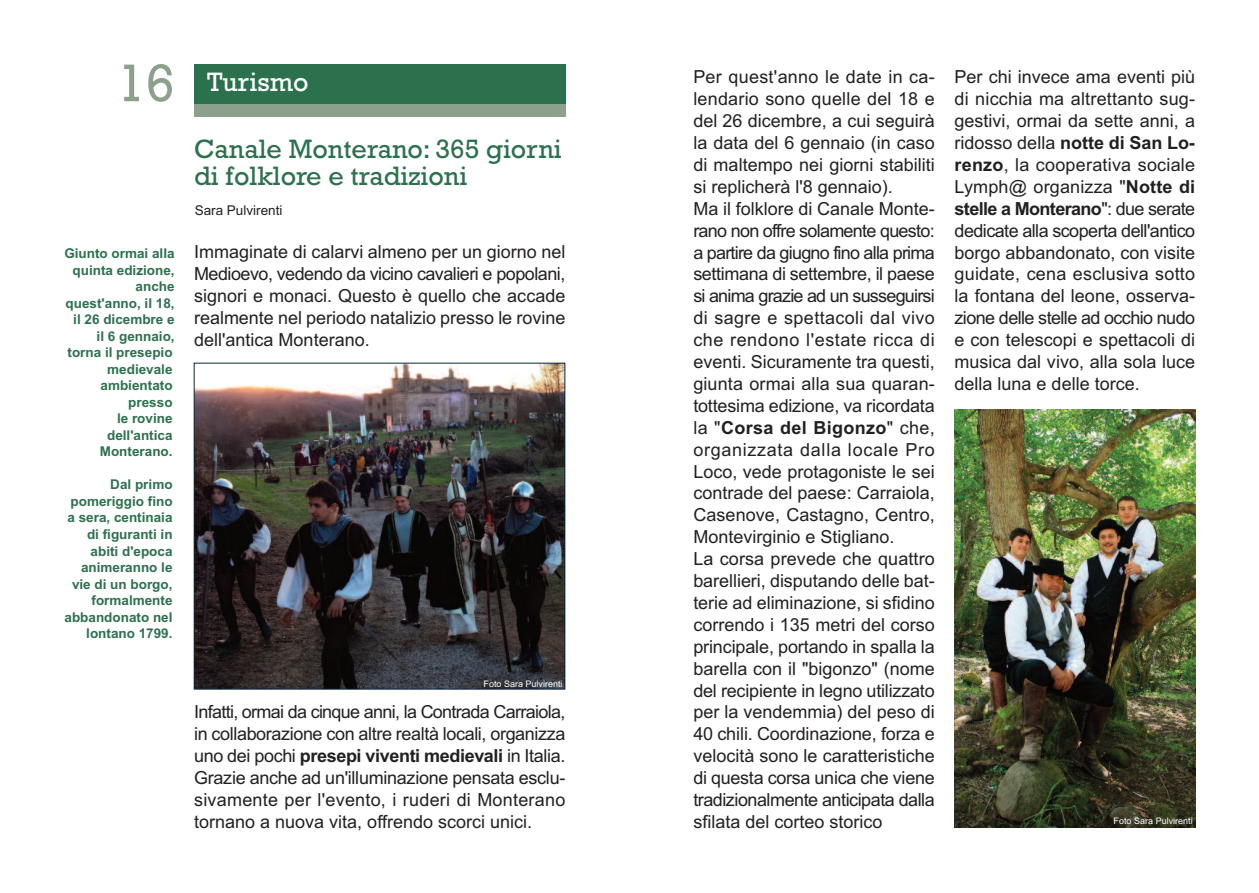
<style>
.page{position:relative;width:1259px;height:893px;background:#fff}
.page>*{position:absolute;margin:0;border:0;box-sizing:border-box;transform-origin:0 0}
.t1{font:27px/27px "Rockwell";color:#2c714d}
.t2{font:27px "Rockwell";color:#fff}
.t3{font:18px/21.9px "Arial";color:#231f20;text-align:justify}
.t4{font:700 13.5px/16.5px "Arial";color:#2c714d;text-align:right}
.t5{font:13.5px "Arial";color:#231f20}
.t6{font:9px "Arial";color:#fff}
.s1{font-weight:700}
</style>
<div class="page">
<svg style="left:124px;top:64px;width:48px;height:38px"></svg>
<div style="left:194px;top:64px;width:371px;height:40px;background:#2c714d"></div>
<div style="left:194px;top:104px;width:371px;height:13px;background:#8ca18b"></div>
<img style="left:196px;top:365px;width:367px;height:322px">
<div style="left:194px;top:363px;width:371px;height:326px;border:1px solid #072644"></div>
<img style="left:954px;top:409px;width:241px;height:418px">
<p class="t4" style="left:64px;top:246px;width:112px">Giunto ormai alla quinta edizione, anche quest'anno, il 18, il 26 dicembre e il 6 gennaio, torna il presepio medievale ambientato presso<br>le rovine dell'antica<br>Monterano.</p>
<p class="t4" style="left:65px;top:477px;width:110px">Dal primo pomeriggio fino a sera, centinaia di figuranti in abiti d'epoca animeranno le vie di un borgo, formalmente abbandonato nel lontano 1799.</p>
<h1 class="t2" style="left:207px;top:66px;width:103px">Turismo</h1>
<h1 class="t1" style="left:194px;top:135px;width:369px">Canale Monterano: 365 giorni di folklore e tradizioni</h1>
<p class="t5" style="left:195px;top:203px;width:89px">Sara Pulvirenti</p>
<p class="t3" style="left:194px;top:241px;width:373px">Immaginate di calarvi almeno per un giorno nel Medioevo, vedendo da vicino cavalieri e popolani, signori e monaci. Questo è quello che accade realmente nel periodo natalizio presso le rovine dell'antica Monterano.</p>
<p class="t6" style="left:483px;top:679px;width:81px">Foto Sara Pulvirenti</p>
<p class="t3" style="left:194px;top:701px;width:373px">Infatti, ormai da cinque anni, la Contrada Carraiola, in collaborazione con altre realtà locali, organizza uno dei pochi <span class="s1">presepi viventi medievali</span> in Italia.<br>Grazie anche ad un'illuminazione pensata esclu&shy;sivamente per l'evento, i ruderi di Monterano tornano a nuova vita, offrendo scorci unici.</p>
<p class="t3" style="left:693px;top:66px;width:243px;text-align:left">Per quest'anno le date in ca&shy;lendario sono quelle del 18 e del 26 dicembre, a cui seguirà la data del 6 gennaio (in caso di maltempo nei giorni stabiliti si replicherà l'8 gennaio).<br>Ma il folklore di Canale Monte&shy;rano non offre solamente questo: a partire da giugno fino alla prima settimana di settembre, il paese si anima grazie ad un susseguirsi di sagre e spettacoli dal vivo che rendono l'estate ricca di eventi. Sicuramente tra questi, giunta ormai alla sua quaran&shy;tottesima edizione, va ricordata la "<span class="s1">Corsa del Bigonzo</span>" che, organizzata dalla locale Pro<br>Loco, vede protagoniste le sei contrade del paese: Carraiola,<br>Casenove, Castagno, Centro,<br>Montevirginio e Stigliano.<br>La corsa prevede che quattro barellieri, disputando delle bat&shy;terie ad eliminazione, si sfidino correndo i 135 metri del corso principale, portando in spalla la barella con il "bigonzo" (nome del recipiente in legno utilizzato per la vendemmia) del peso di<br>40 chili. Coordinazione, forza e velocità sono le caratteristiche di questa corsa unica che viene tradizionalmente anticipata dalla sfilata del corteo storico</p>
<p class="t3" style="left:954px;top:66px;width:242px">Per chi invece ama eventi più di nicchia ma altrettanto sug&shy;gestivi, ormai da sette anni, a ridosso della <span class="s1">notte di San Lo&shy;renzo</span>, la cooperativa sociale Lymph@ organizza "<span class="s1">Notte di stelle a Monterano</span>": due serate dedicate alla scoperta dell'antico borgo abbandonato, con visite guidate, cena esclusiva sotto la fontana del leone, osserva&shy;zione delle stelle ad occhio nudo e con telescopi e spettacoli di musica dal vivo, alla sola luce della luna e delle torce.</p>
<p class="t6" style="left:1113px;top:816px;width:81px">Foto Sara Pulvirenti</p>
</div>
